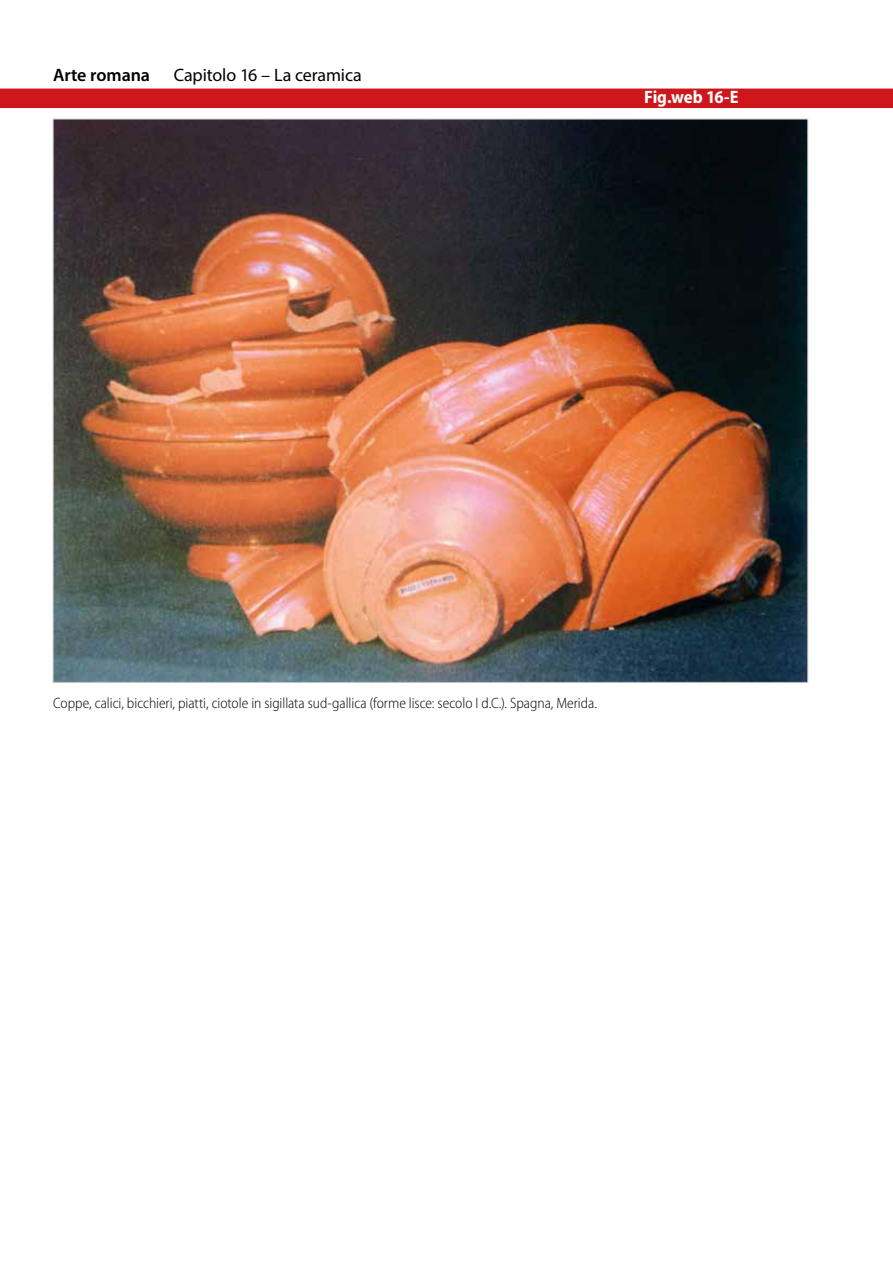
<style>
.page{position:relative;width:893px;height:1263px;background:#fff}
.page>*{position:absolute;margin:0;border:0;box-sizing:border-box;transform-origin:0 0}
.t1{font:18px "Myriad Pro";letter-spacing:-.005em;color:#000}
.t2{font:700 semi-condensed 18px "Myriad Pro";letter-spacing:-.015em;color:#fff}
.t3{font:600 18px "Myriad Pro";letter-spacing:-.005em;color:#000}
.t4{font:300 semi-condensed 15px "Myriad Pro";letter-spacing:-.005em;color:#000}
</style>
<div class="page">
<img style="left:55px;top:121px;width:751px;height:560px">
<div style="left:0;top:89px;width:893px;height:19px;background:#cd171a"></div>
<p class="t3" style="left:53px;top:63px;width:98px">Arte romana</p>
<p class="t1" style="left:174px;top:64px;width:189px">Capitolo 16 – La ceramica</p>
<p class="t2" style="left:644px;top:87px;width:96px">Fig.web 16-E</p>
<p class="t4" style="left:53px;top:694px;width:545px">Coppe, calici, bicchieri, piatti, ciotole in sigillata sud-gallica (forme lisce: secolo I d.C.). Spagna, Merida.</p>
</div>
